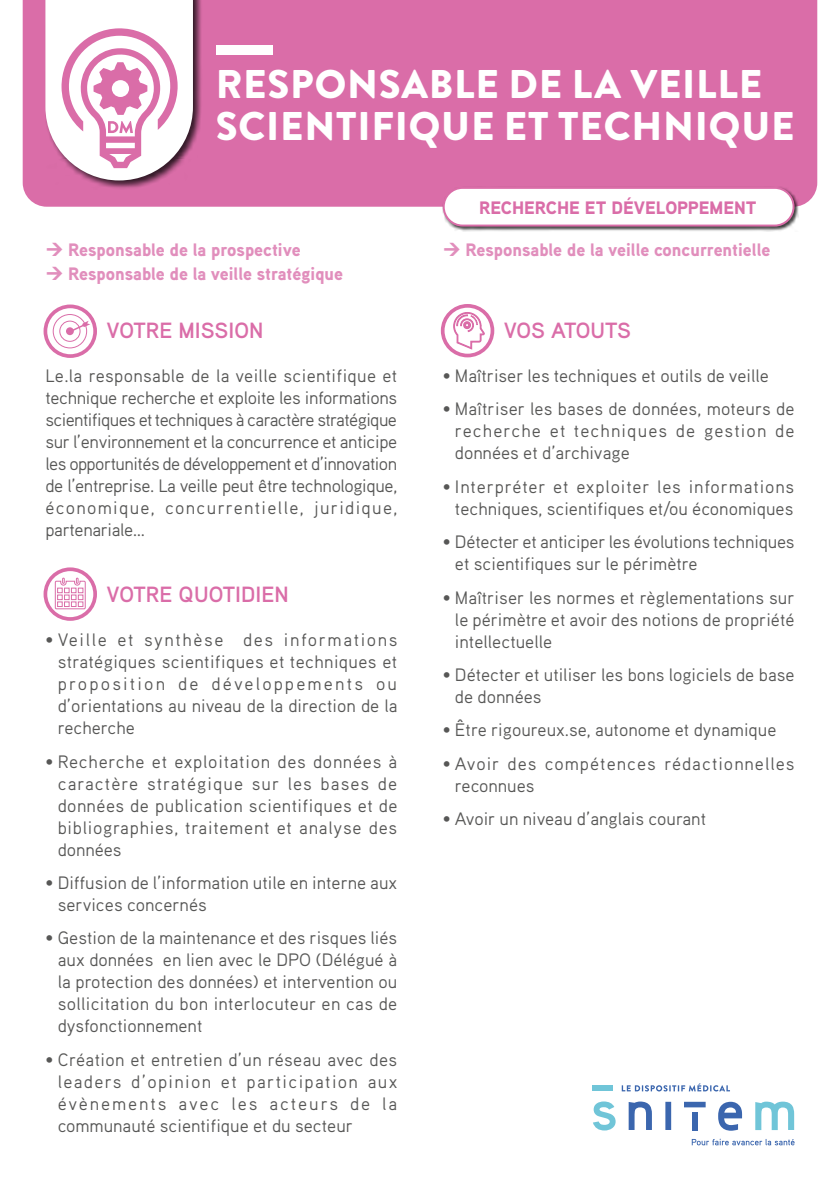
<style>
.page{position:relative;width:840px;height:1191px;background:#fff}
.page>*{position:absolute;margin:0;border:0;box-sizing:border-box;transform-origin:0 0}
.t1{font:900 40px/42px "Brandon Grotesque";letter-spacing:.02em;color:#fff}
.t2{font:700 22px "Aaux Pro";color:#da6da8}
.t3{font:700 22px "Aaux Pro";letter-spacing:-.02em;color:#da6da8}
.t4{font:18px/22px "Aaux Pro";color:#575756;text-align:justify}
.t5{font:900 18px/24px "Aaux Pro";color:#e18ebc}
.t6{font:18px/22px "Aaux Pro";letter-spacing:.055em;color:#575756}
.t7{font:900 18px "Aaux Pro";color:#da6da8}
</style>
<div class="page">
<div style="left:23px;top:0;width:793px;height:207px;background:#da6da8"></div>
<div style="left:44px;top:0;width:158px;height:189px;background:#000;opacity:.75"></div>
<div style="left:592px;top:1085px;width:20px;height:5px;background:#70c5d8"></div>
<svg style="left:628px;top:1101px;width:113px;height:29px"></svg>
<svg style="left:621px;top:1083px;width:108px;height:8px"></svg>
<svg style="left:593px;top:1101px;width:22px;height:29px"></svg>
<svg style="left:755px;top:1101px;width:38px;height:29px"></svg>
<div style="left:691px;top:1112px;width:6px;height:18px;background:#3b66ae"></div>
<svg style="left:691px;top:1138px;width:103px;height:7px"></svg>
<div style="left:442px;top:186px;width:356px;height:45px;background:#000;opacity:.75"></div>
<div style="left:443px;top:188px;width:350px;height:37px;background:#fff;border-radius:19px"></div>
<div style="left:442px;top:187px;width:352px;height:39px;border:2px solid #da6da8;border-radius:19px"></div>
<svg style="left:45px;top:0;width:148px;height:180px"></svg>
<div style="left:215px;top:45px;width:57px;height:10px;background:#fff"></div>
<div style="left:44px;top:304px;width:53px;height:54px;border:4px solid #da6da8;border-radius:50%"></div>
<div style="left:53px;top:314px;width:34px;height:34px;border:1px solid #da6da8;border-radius:50%"></div>
<div style="left:59px;top:320px;width:21px;height:22px;border:1px solid #da6da8;border-radius:50%"></div>
<div style="left:66px;top:327px;width:8px;height:8px;background:#da6da8;border-radius:50%"></div>
<svg style="left:71px;top:321px;width:19px;height:10px"></svg>
<div style="left:44px;top:567px;width:53px;height:54px;border:4px solid #da6da8;border-radius:50%"></div>
<svg style="left:54px;top:577px;width:32px;height:33px"></svg>
<div style="left:440px;top:304px;width:54px;height:53px;border:4px solid #da6da8;border-radius:50%"></div>
<svg style="left:452px;top:311px;width:33px;height:39px"></svg>
<h1 class="t1" style="left:215px;top:67px;width:580px">RESPONSABLE DE LA VEILLE<br>SCIENTIFIQUE ET TECHNIQUE</h1>
<p class="t7" style="left:479px;top:197px;width:279px">RECHERCHE ET DÉVELOPPEMENT</p>
<p class="t5" style="left:68px;top:238px;width:276px">Responsable de la prospective<br>Responsable de la veille stratégique</p>
<p class="t5" style="left:465px;top:238px;width:306px">Responsable de la veille concurrentielle</p>
<p class="t2" style="left:106px;top:321px;width:158px">VOTRE MISSION</p>
<p class="t4" style="left:45px;top:365px;width:353px">Le.la responsable de la veille scientifique et technique recherche et exploite les informations scientifiques et techniques à caractère stratégique sur l’environnement et la concurrence et anticipe les opportunités de développement et d’innovation de l’entreprise. La veille peut être technologique, économique, concurrentielle, juridique, partenariale…</p>
<p class="t3" style="left:503px;top:321px;width:129px">VOS ATOUTS</p>
<p class="t4" style="left:442px;top:365px;width:327px">• Maîtriser les techniques et outils de veille</p>
<p class="t4" style="left:454px;top:398px;width:341px;text-indent:-12px">• Maîtriser les bases de données, moteurs de recherche et techniques de gestion de données et d’archivage</p>
<p class="t4" style="left:442px;top:475px;width:353px;text-align:right">• Interpréter et exploiter les informations techniques, scientifiques et/ou économiques</p>
<p class="t4" style="left:454px;top:531px;width:341px;text-indent:-12px">• Détecter et anticiper les évolutions techniques et scientifiques sur le périmètre</p>
<p class="t4" style="left:454px;top:586px;width:341px;text-indent:-12px">• Maîtriser les normes et règlementations sur le périmètre et avoir des notions de propriété intellectuelle</p>
<p class="t4" style="left:454px;top:663px;width:341px;text-indent:-12px">• Détecter et utiliser les bons logiciels de base de données</p>
<p class="t4" style="left:442px;top:719px;width:335px">• Être rigoureux.se, autonome et dynamique</p>
<p class="t6" style="left:454px;top:752px;width:341px;text-indent:-12px">• Avoir des compétences rédactionnelles reconnues</p>
<p class="t4" style="left:442px;top:807px;width:265px">• Avoir un niveau d’anglais courant</p>
<p class="t2" style="left:106px;top:585px;width:184px">VOTRE QUOTIDIEN</p>
<p class="t4" style="left:58px;top:629px;width:341px;text-indent:-12px">• Veille et synthèse des informations stratégiques scientifiques et techniques et proposition de développements ou d’orientations au niveau de la direction de la recherche</p>
<p class="t4" style="left:58px;top:750px;width:341px;text-indent:-12px">• Recherche et exploitation des données à caractère stratégique sur les bases de données de publication scientifiques et de bibliographies, traitement et analyse des données</p>
<p class="t4" style="left:58px;top:871px;width:341px;text-indent:-12px">• Diffusion de l’information utile en interne aux services concernés</p>
<p class="t4" style="left:58px;top:927px;width:341px;text-indent:-12px">• Gestion de la maintenance et des risques liés aux données en lien avec le DPO (Délégué à la protection des données) et intervention ou sollicitation du bon interlocuteur en cas de dysfonctionnement</p>
<p class="t4" style="left:58px;top:1048px;width:341px;text-indent:-12px">• Création et entretien d’un réseau avec des leaders d’opinion et participation aux évènements avec les acteurs de la communauté scientifique et du secteur</p>
</div>
